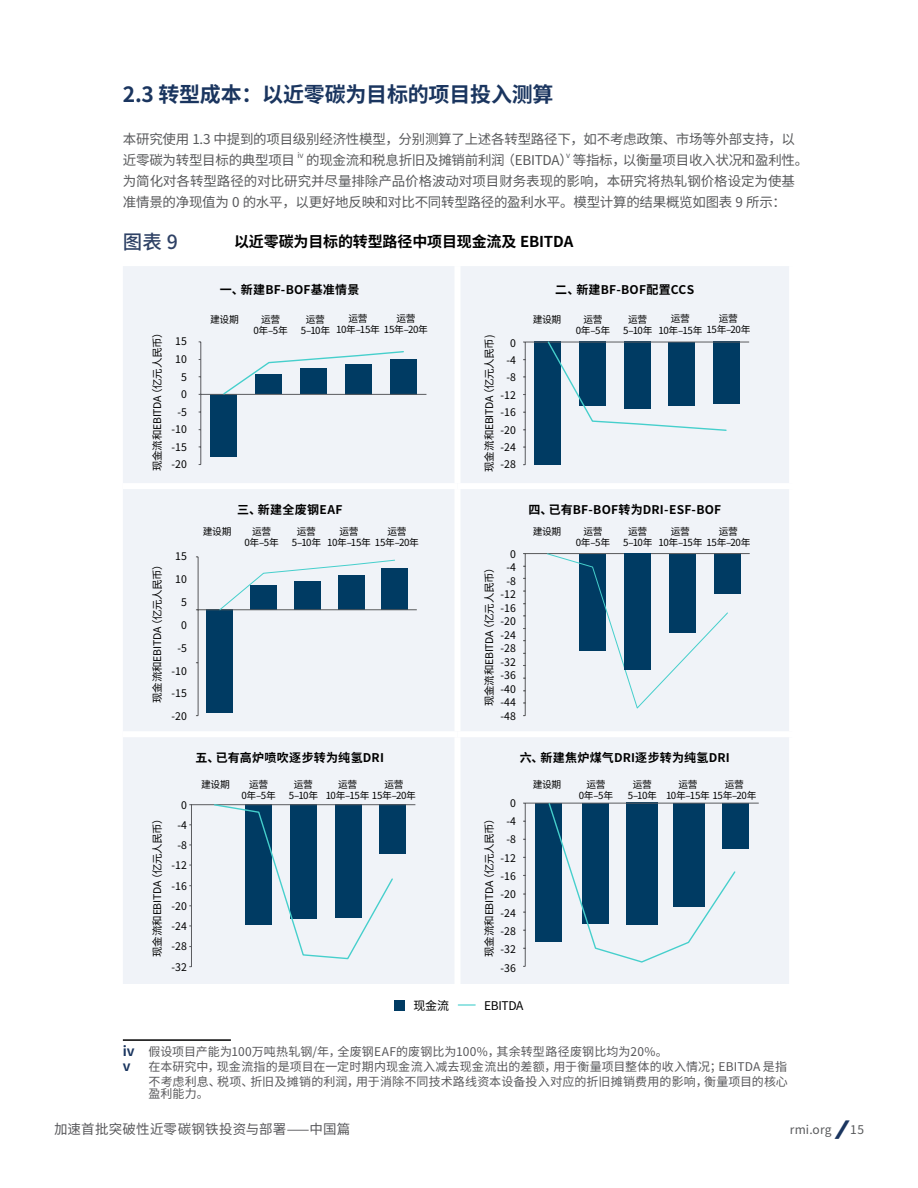
<style>
.page{position:relative;width:918px;height:1188px;background:#fff}
.page>*{position:absolute;margin:0;border:0;box-sizing:border-box;transform-origin:0 0}
.t1{font:700 21px "Noto Sans CJ Ksc";letter-spacing:-.01em;color:#1a355f}
.t2{font:500 19.5px "Noto Sans CJ Ksc";color:#2e4165}
.t3{font:700 15px "Noto Sans CJ Ksc";letter-spacing:-.01em;color:#000}
.t4{font:13.5px/21px "Noto Sans CJ Ksc";letter-spacing:-.02em;color:#58595b}
.t5{font:13.5px "Noto Sans CJ Ksc";letter-spacing:.015em;color:#58585b}
.t6{font:700 13.5px "Source Han Sans CN";color:#1a355f}
.t7{font:12px/15px "Noto Sans CJ Ksc";letter-spacing:.01em;color:#58585b}
.t8{font:700 12px "Noto Sans CJ Ksc";letter-spacing:.02em;color:#000}
.t9{font:12px "Noto Sans CJ Ksc";letter-spacing:.015em;color:#58595b}
.t10{font:12px "Noto Sans CJ Ksc";letter-spacing:-.03em;color:#000}
.t11{font:10.5px/17.4px "Noto Sans CJ Ksc";letter-spacing:-.02em;color:#000;text-align:right}
.t12{font:10.5px/13.5px "Noto Sans CJ Ksc";color:#000;text-align:right}
.t13{font:9.75px/11.1px "Noto Sans CJ Ksc";letter-spacing:-.03em;color:#000;text-align:center}
.t14{font:7.8px "Noto Sans CJ Ksc";color:#58595b}
.s1{font-weight:700;font-size:13.5px;color:#1a355f}
.s2{font-family:"Interstate";font-weight:900;font-style:italic;font-size:21px;color:#1a355f}
</style>
<div class="page">
<div style="left:123px;top:266px;width:666px;height:718px;background:#f0f3f8"></div>
<div style="left:454px;top:266px;width:6px;height:217px;background:#fff"></div>
<div style="left:123px;top:483px;width:335px;height:6px;background:#fff"></div>
<div style="left:458px;top:483px;width:337px;height:6px;background:#fff"></div>
<div style="left:454px;top:489px;width:6px;height:242px;background:#fff"></div>
<div style="left:123px;top:731px;width:335px;height:6px;background:#fff"></div>
<div style="left:458px;top:731px;width:337px;height:6px;background:#fff"></div>
<div style="left:454px;top:737px;width:6px;height:247px;background:#fff"></div>
<hr style="left:123px;top:1039px;width:108px;height:2px;background:#000">
<div style="left:534px;top:342px;width:26px;height:123px;background:#003b63"></div>
<div style="left:713px;top:342px;width:27px;height:62px;background:#003b63"></div>
<hr style="left:525px;top:342px;width:224px;height:1px;background:#5a5b5f">
<hr style="left:525px;top:342px;width:1px;height:123px;background:#5a5b5f">
<svg style="left:547px;top:340px;width:180px;height:92px"></svg>
<div style="left:536px;top:803px;width:26px;height:139px;background:#003b63"></div>
<div style="left:722px;top:803px;width:26px;height:46px;background:#003b63"></div>
<hr style="left:525px;top:803px;width:234px;height:1px;background:#5a5b5f">
<hr style="left:525px;top:803px;width:1px;height:163px;background:#5a5b5f">
<svg style="left:548px;top:802px;width:189px;height:161px"></svg>
<div style="left:210px;top:394px;width:26px;height:63px;background:#003b63"></div>
<div style="left:391px;top:359px;width:26px;height:35px;background:#003b63"></div>
<hr style="left:201px;top:394px;width:225px;height:1px;background:#5a5b5f">
<hr style="left:200px;top:342px;width:1px;height:123px;background:#5a5b5f">
<svg style="left:222px;top:350px;width:183px;height:46px"></svg>
<div style="left:380px;top:804px;width:26px;height:50px;background:#003b63"></div>
<hr style="left:191px;top:804px;width:224px;height:1px;background:#5a5b5f">
<hr style="left:191px;top:805px;width:1px;height:162px;background:#5a5b5f">
<svg style="left:213px;top:803px;width:181px;height:157px"></svg>
<div style="left:394px;top:1000px;width:11px;height:10px;background:#003b63"></div>
<svg style="left:458px;top:1004px;width:17px;height:2px"></svg>
<div style="left:382px;top:568px;width:26px;height:42px;background:#003b63"></div>
<div style="left:207px;top:610px;width:26px;height:103px;background:#003b63"></div>
<hr style="left:198px;top:557px;width:1px;height:159px;background:#58595b">
<hr style="left:198px;top:609px;width:219px;height:1px;background:#58595b">
<svg style="left:219px;top:559px;width:177px;height:52px"></svg>
<div style="left:714px;top:554px;width:26px;height:40px;background:#003b63"></div>
<hr style="left:525px;top:554px;width:1px;height:162px;background:#58595b">
<hr style="left:525px;top:553px;width:225px;height:1px;background:#58595b">
<svg style="left:546px;top:553px;width:183px;height:157px"></svg>
<div style="left:624px;top:554px;width:27px;height:116px;background:#003b63"></div>
<h1 class="t1" style="left:123px;top:82px;width:432px">2.3 转型成本：以近零碳为目标的项目投入测算</h1>
<h3 class="t4" style="left:123px;top:129px;width:674px">本研究使用 1.3 中提到的项目级别经济性模型，分别测算了上述各转型路径下，如不考虑政策、市场等外部支持，以近零碳为转型目标的典型项目</h3>
<p class="t14" style="left:298px;top:151px;width:8px">iv</p>
<h3 class="t4" style="left:306px;top:150px;width:504px">的现金流和税息折旧及摊销前利润（EBITDA）等指标，以衡量项目收入状况和盈利性。</h3>
<p class="t14" style="left:566px;top:151px;width:6px">v</p>
<h3 class="t4" style="left:123px;top:171px;width:674px">为简化对各转型路径的对比研究并尽量排除产品价格波动对项目财务表现的影响，本研究将热轧钢价格设定为使基准情景的净现值为 0 的水平，以更好地反映和对比不同转型路径的盈利水平。模型计算的结果概览如图表 9 所示：</h3>
<h2 class="t2" style="left:123px;top:231px;width:57px">图表 9</h2>
<h3 class="t3" style="left:234px;top:233px;width:341px">以近零碳为目标的转型路径中项目现金流及 EBITDA</h3>
<p class="t8" style="left:220px;top:282px;width:141px">一、新建BF-BOF基准情景</p>
<p class="t8" style="left:555px;top:282px;width:141px">二、新建BF-BOF配置CCS</p>
<p class="t11" style="left:149px;top:471px;width:145px;rotate:-90deg">现金流和EBITDA（亿元人民币）</p>
<p class="t11" style="left:172px;top:333px;width:17px">15<br>10<br>5<br>0 -5 -10 -15 -20</p>
<p class="t13" style="left:210px;top:314px;width:30px">建设期</p>
<p class="t13" style="left:253px;top:314px;width:36px">运营<br>0年–5年</p>
<p class="t13" style="left:396px;top:314px;width:21px">运营</p>
<p class="t13" style="left:336px;top:314px;width:93px;text-align:left;text-indent:12px">运营<br>10年–15年 15年–20年</p>
<p class="t13" style="left:301px;top:314px;width:31px">运营<br>5–10年</p>
<p class="t11" style="left:481px;top:472px;width:138px;rotate:-90deg">现金流和EBITDA（亿元人民币)</p>
<p class="t11" style="left:501px;top:334px;width:17px">0 -4 -8 -12 -16 -20 -24 -28</p>
<p class="t13" style="left:533px;top:314px;width:30px">建设期</p>
<p class="t13" style="left:576px;top:314px;width:36px">运营<br>0年–5年</p>
<p class="t13" style="left:719px;top:314px;width:21px">运营</p>
<p class="t13" style="left:659px;top:314px;width:93px;text-align:left;text-indent:12px">运营<br>10年–15年 15年–20年</p>
<p class="t13" style="left:623px;top:314px;width:31px">运营<br>5–10年</p>
<p class="t11" style="left:149px;top:703px;width:145px;rotate:-90deg">现金流和EBITDA（亿元人民币）</p>
<p class="t11" style="left:172px;top:545px;width:17px;line-height:23px">15<br>10<br>5<br>0 -5 -10 -15 -20</p>
<p class="t8" style="left:237px;top:503px;width:107px">三、新建全废钢EAF</p>
<p class="t8" style="left:528px;top:503px;width:194px">四、已有BF-BOF转为DRI-ESF-BOF</p>
<p class="t13" style="left:203px;top:526px;width:30px">建设期</p>
<p class="t13" style="left:244px;top:526px;width:36px">运营<br>0年–5年</p>
<p class="t13" style="left:387px;top:526px;width:21px">运营</p>
<p class="t13" style="left:327px;top:526px;width:93px;text-align:left;text-indent:12px">运营<br>10年–15年 15年–20年</p>
<p class="t13" style="left:292px;top:526px;width:31px">运营<br>5–10年</p>
<p class="t12" style="left:501px;top:547px;width:17px">0 -4 -8 -12 -16 -20 -24 -28 -32 -36 -40 -44 -48</p>
<p class="t11" style="left:481px;top:706px;width:145px;rotate:-90deg">现金流和EBITDA（亿元人民币）</p>
<p class="t13" style="left:533px;top:526px;width:30px">建设期</p>
<p class="t13" style="left:576px;top:526px;width:36px">运营<br>0年–5年</p>
<p class="t13" style="left:719px;top:526px;width:21px">运营</p>
<p class="t13" style="left:659px;top:526px;width:93px;text-align:left;text-indent:12px">运营<br>10年–15年 15年–20年</p>
<p class="t13" style="left:623px;top:526px;width:31px">运营<br>5–10年</p>
<p class="t11" style="left:149px;top:957px;width:145px;rotate:-90deg">现金流和EBITDA（亿元人民币）</p>
<p class="t12" style="left:172px;top:795px;width:17px;line-height:20.2px">0 -4 -8 -12 -16 -20 -24 -28 -32</p>
<p class="t8" style="left:196px;top:751px;width:190px">五、已有高炉喷吹逐步转为纯氢DRI</p>
<p class="t8" style="left:520px;top:751px;width:212px">六、新建焦炉煤气DRI逐步转为纯氢DRI</p>
<p class="t13" style="left:201px;top:779px;width:30px">建设期</p>
<p class="t13" style="left:241px;top:779px;width:36px">运营<br>0年–5年</p>
<p class="t13" style="left:289px;top:779px;width:31px">运营<br>5–10年</p>
<p class="t13" style="left:384px;top:779px;width:21px">运营</p>
<p class="t13" style="left:326px;top:779px;width:92px;text-align:left;text-indent:12px">运营<br>10年–15年 15年–20年</p>
<p class="t12" style="left:501px;top:794px;width:17px;line-height:18.3px">0 -4 -8 -12 -16 -20 -24 -28 -32 -36</p>
<p class="t11" style="left:481px;top:957px;width:145px;rotate:-90deg">现金流和EBITDA（亿元人民币）</p>
<p class="t13" style="left:533px;top:779px;width:30px">建设期</p>
<p class="t13" style="left:579px;top:779px;width:36px">运营<br>0年–5年</p>
<p class="t13" style="left:628px;top:779px;width:31px">运营<br>5–10年</p>
<p class="t13" style="left:725px;top:779px;width:21px">运营</p>
<p class="t13" style="left:666px;top:779px;width:92px;text-align:left;text-indent:12px">运营<br>10年–15年 15年–20年</p>
<p class="t10" style="left:414px;top:999px;width:37px">现金流</p>
<p class="t10" style="left:484px;top:999px;width:41px">EBITDA</p>
<p class="t7" style="left:123px;top:1045px;width:547px"><span class="s1">iv</span> 假设项目产能为100万吨热轧钢/年，全废钢EAF的废钢比为100%，其余转型路径废钢比均为20%。</p>
<h3 class="t6" style="left:123px;top:1059px;width:9px">v</h3>
<p class="t7" style="left:148px;top:1060px;width:641px">在本研究中，现金流指的是项目在一定时期内现金流入减去现金流出的差额，用于衡量项目整体的收入情况；EBITDA 是指不考虑利息、税项、折旧及摊销的利润，用于消除不同技术路线资本设备投入对应的折旧摊销费用的影响，衡量项目的核心</p>
<p class="t7" style="left:148px;top:1087px;width:62px">盈利能力。</p>
<h3 class="t5" style="left:54px;top:1121px;width:298px">加速首批突破性近零碳钢铁投资与部署——中国篇</h3>
<p class="t9" style="left:790px;top:1123px;width:76px">rmi.org <span class="s2">/</span>15</p>
</div>
